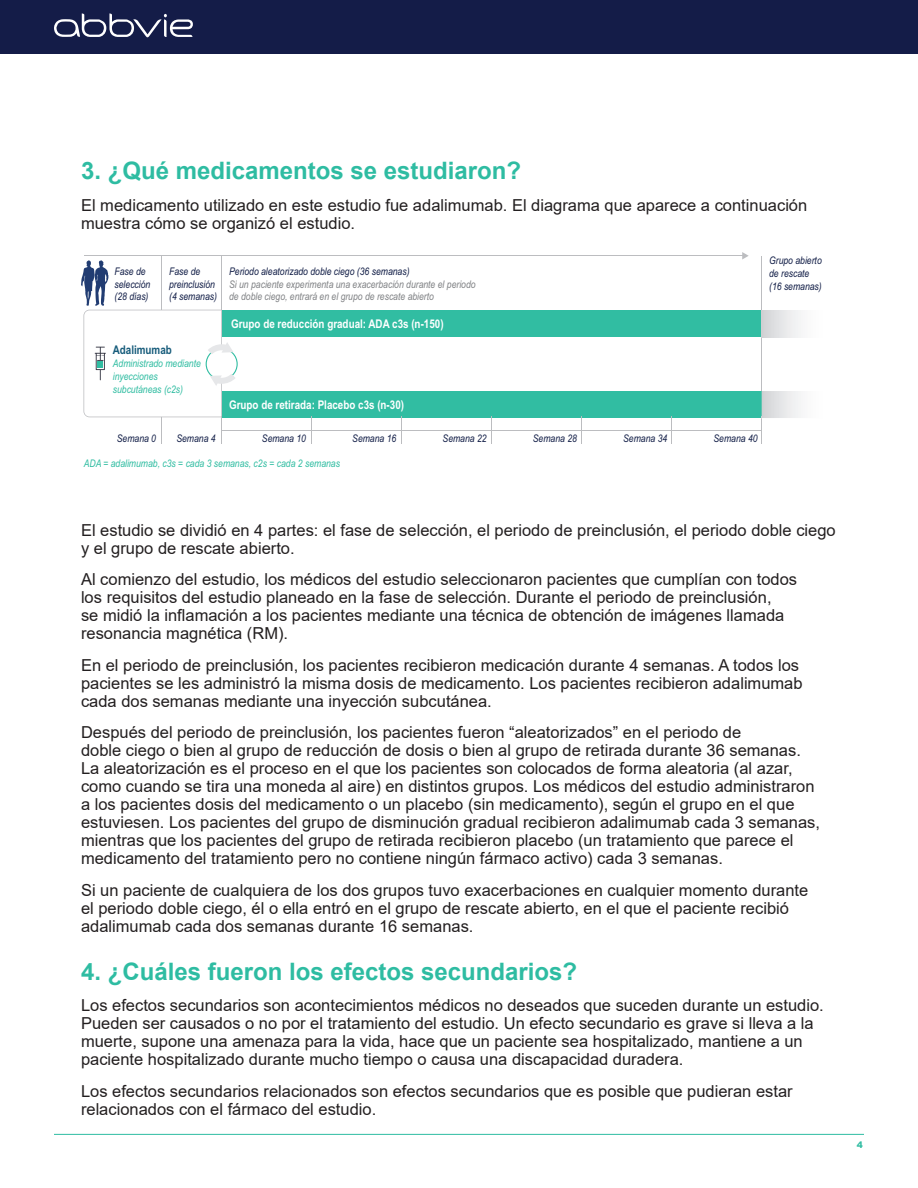
<style>
.page{position:relative;width:918px;height:1188px;background:#fff}
.page>*{position:absolute;margin:0;border:0;box-sizing:border-box;transform-origin:0 0}
.t1{font:700 24px "Arial";color:#2ebca2}
.t2{font:16.5px/18px "Arial";color:#231f20}
.t3{font:700 12px "Arial Narrow";color:#fff}
.t4{font:700 12px "Arial Narrow";color:#175c7b}
.t5{font:italic 10.5px/12.8px "Arial Narrow";color:#121e47}
.t6{font:italic 10.5px/12.8px "Arial Narrow";color:#808285}
.t7{font:italic 10.5px/12.8px "Arial Narrow";color:#31bda2}
.t8{font:900 9px "Arial";color:#33bda3}
</style>
<div class="page">
<div style="left:0;top:0;width:918px;height:54px;background:#141c48"></div>
<svg style="left:54px;top:13px;width:139px;height:24px"></svg>
<hr style="left:54px;top:1134px;width:810px;height:1px;background:#2ebca2">
<hr style="left:761px;top:256px;width:1px;height:135px;background:#bcbdc0">
<hr style="left:221px;top:256px;width:1px;height:54px;background:#bcbdc0">
<hr style="left:161px;top:256px;width:1px;height:54px;background:#bcbdc0">
<div style="left:222px;top:310px;width:540px;height:27px;background:#31bda2"></div>
<div style="left:222px;top:391px;width:540px;height:27px;background:#31bda2"></div>
<hr style="left:222px;top:430px;width:540px;height:1px;background:#bcbdc0">
<svg style="left:311px;top:417px;width:1px;height:27px"></svg>
<svg style="left:401px;top:417px;width:1px;height:27px"></svg>
<svg style="left:491px;top:417px;width:1px;height:27px"></svg>
<svg style="left:581px;top:417px;width:1px;height:27px"></svg>
<svg style="left:671px;top:417px;width:1px;height:27px"></svg>
<hr style="left:84px;top:255px;width:659px;height:1px;background:#bcbdc0">
<svg style="left:742px;top:252px;width:7px;height:8px"></svg>
<svg style="left:81px;top:260px;width:157px;height:184px"></svg>
<svg style="left:762px;top:310px;width:1px;height:27px"></svg>
<svg style="left:761px;top:417px;width:2px;height:27px"></svg>
<h1 class="t1" style="left:81px;top:154px;width:442px">3. ¿Qué medicamentos se estudiaron?</h1>
<p class="t2" style="left:81px;top:196px;width:728px">El medicamento utilizado en este estudio fue adalimumab. El diagrama que aparece a continuación muestra cómo se organizó el estudio.</p>
<p class="t5" style="left:115px;top:265px;width:37px">Fase de selección (28 días)</p>
<p class="t5" style="left:169px;top:265px;width:49px">Fase de preinclusión (4 semanas)</p>
<p class="t4" style="left:113px;top:341px;width:61px">Adalimumab</p>
<p class="t7" style="left:113px;top:357px;width:90px">Administrado mediante inyecciones subcutáneas (c2s)</p>
<p class="t5" style="left:229px;top:265px;width:182px">Periodo aleatorizado doble ciego (36 semanas)</p>
<p class="t6" style="left:229px;top:277px;width:248px">Si un paciente experimenta una exacerbación durante el periodo de doble ciego, entrará en el grupo de rescate abierto</p>
<p class="t3" style="left:231px;top:315px;width:214px">Grupo de reducción gradual: ADA c3s (n-150)</p>
<p class="t3" style="left:229px;top:396px;width:176px">Grupo de retirada: Placebo c3s (n-30)</p>
<p class="t5" style="left:117px;top:432px;width:41px">Semana 0</p>
<p class="t5" style="left:176px;top:432px;width:41px">Semana 4</p>
<p class="t5" style="left:262px;top:432px;width:46px">Semana 10</p>
<p class="t5" style="left:352px;top:432px;width:46px">Semana 16</p>
<p class="t5" style="left:443px;top:432px;width:46px">Semana 22</p>
<p class="t5" style="left:533px;top:432px;width:46px">Semana 28</p>
<p class="t5" style="left:623px;top:432px;width:46px">Semana 34</p>
<p class="t5" style="left:714px;top:432px;width:46px">Semana 40</p>
<p class="t7" style="left:84px;top:457px;width:258px">ADA = adalimumab, c3s = cada 3 semanas, c2s = cada 2 semanas</p>
<p class="t5" style="left:769px;top:254px;width:54px">Grupo abierto de rescate (16 semanas)</p>
<p class="t2" style="left:81px;top:521px;width:756px">El estudio se dividió en 4 partes: el fase de selección, el periodo de preinclusión, el periodo doble ciego y el grupo de rescate abierto.</p>
<p class="t2" style="left:81px;top:570px;width:718px">Al comienzo del estudio, los médicos del estudio seleccionaron pacientes que cumplían con todos los requisitos del estudio planeado en la fase de selección. Durante el periodo de preinclusión,<br>se midió la inflamación a los pacientes mediante una técnica de obtención de imágenes llamada resonancia magnética (RM).</p>
<p class="t2" style="left:81px;top:656px;width:723px">En el periodo de preinclusión, los pacientes recibieron medicación durante 4 semanas. A todos los pacientes se les administró la misma dosis de medicamento. Los pacientes recibieron adalimumab cada dos semanas mediante una inyección subcutánea.</p>
<p class="t2" style="left:81px;top:723px;width:741px">Después del periodo de preinclusión, los pacientes fueron “aleatorizados” en el periodo de<br>doble ciego o bien al grupo de reducción de dosis o bien al grupo de retirada durante 36 semanas.<br>La aleatorización es el proceso en el que los pacientes son colocados de forma aleatoria (al azar, como cuando se tira una moneda al aire) en distintos grupos. Los médicos del estudio administraron a los pacientes dosis del medicamento o un placebo (sin medicamento), según el grupo en el que estuviesen. Los pacientes del grupo de disminución gradual recibieron adalimumab cada 3 semanas, mientras que los pacientes del grupo de retirada recibieron placebo (un tratamiento que parece el medicamento del tratamiento pero no contiene ningún fármaco activo) cada 3 semanas.</p>
<p class="t2" style="left:81px;top:881px;width:729px">Si un paciente de cualquiera de los dos grupos tuvo exacerbaciones en cualquier momento durante el periodo doble ciego, él o ella entró en el grupo de rescate abierto, en el que el paciente recibió adalimumab cada dos semanas durante 16 semanas.</p>
<h1 class="t1" style="left:81px;top:954px;width:498px">4. ¿Cuáles fueron los efectos secundarios?</h1>
<p class="t2" style="left:81px;top:996px;width:744px">Los efectos secundarios son acontecimientos médicos no deseados que suceden durante un estudio.<br>Pueden ser causados o no por el tratamiento del estudio. Un efecto secundario es grave si lleva a la muerte, supone una amenaza para la vida, hace que un paciente sea hospitalizado, mantiene a un paciente hospitalizado durante mucho tiempo o causa una discapacidad duradera.</p>
<p class="t2" style="left:81px;top:1082px;width:713px">Los efectos secundarios relacionados son efectos secundarios que es posible que pudieran estar relacionados con el fármaco del estudio.</p>
<p class="t8" style="left:857px;top:1139px;width:8px">4</p>
</div>
